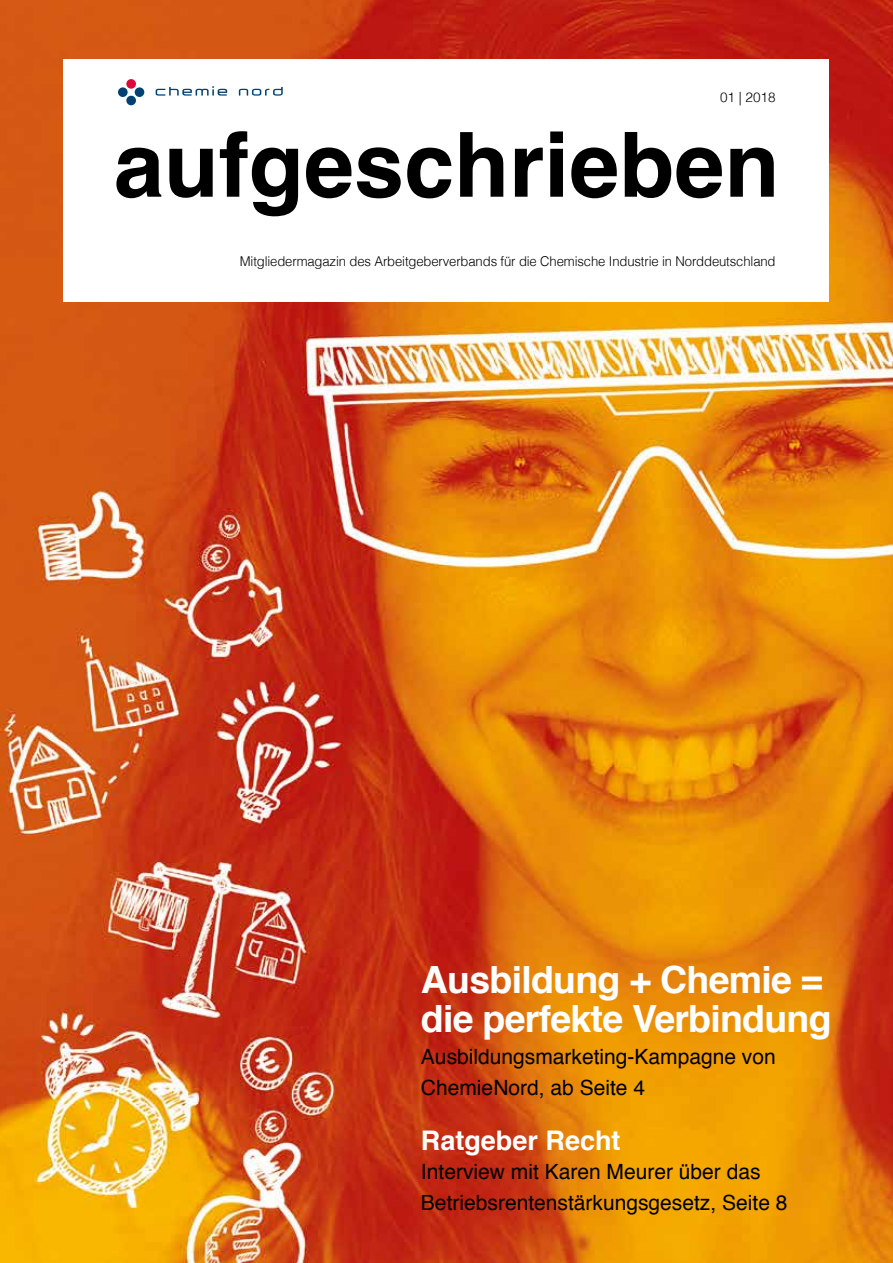
<style>
.page{position:relative;width:893px;height:1263px;background:#fff}
.page>*{position:absolute;margin:0;border:0;box-sizing:border-box;transform-origin:0 0}
.t1{font:700 90px "Helvetica";color:#000}
.t2{font:700 37.5px/39px "Helvetica";letter-spacing:-.02em;color:#fff}
.t3{font:700 27px "Helvetica";color:#fff}
.t4{font:21px/31.5px "Helvetica";color:#000}
.t5{font:300 13.5px "Helvetica";letter-spacing:-.01em;color:#000}
</style>
<div class="page">
<img style="left:0;top:0;width:893px;height:1263px">
<div style="left:64px;top:60px;width:765px;height:242px;background:#fff"></div>
<div style="left:126px;top:79px;width:10px;height:10px;background:#dd083b;border-radius:50%"></div>
<div style="left:126px;top:96px;width:10px;height:9px;background:#004174;border-radius:50%"></div>
<div style="left:135px;top:87px;width:9px;height:10px;background:#004174;border-radius:50%"></div>
<div style="left:118px;top:87px;width:10px;height:10px;background:#004174;border-radius:50%"></div>
<svg style="left:156px;top:86px;width:71px;height:10px"></svg>
<svg style="left:239px;top:87px;width:44px;height:9px"></svg>
<p class="t5" style="left:720px;top:86px;width:57px">01 | 2018</p>
<h1 class="t1" style="left:114px;top:92px;width:667px">aufgeschrieben</h1>
<p class="t5" style="left:240px;top:249px;width:537px">Mitgliedermagazin des Arbeitgeberverbands für die Chemische Industrie in Norddeutschland</p>
<h2 class="t2" style="left:421px;top:961px;width:412px">Ausbildung + Chemie = die perfekte Verbindung</h2>
<p class="t4" style="left:421px;top:1041px;width:356px">Ausbildungsmarketing-Kampagne von<br>ChemieNord, ab Seite 4</p>
<p class="t3" style="left:421px;top:1119px;width:201px">Ratgeber Recht</p>
<p class="t4" style="left:421px;top:1156px;width:368px">Interview mit Karen Meurer über das<br>Betriebsrentenstärkungsgesetz, Seite 8</p>
</div>
